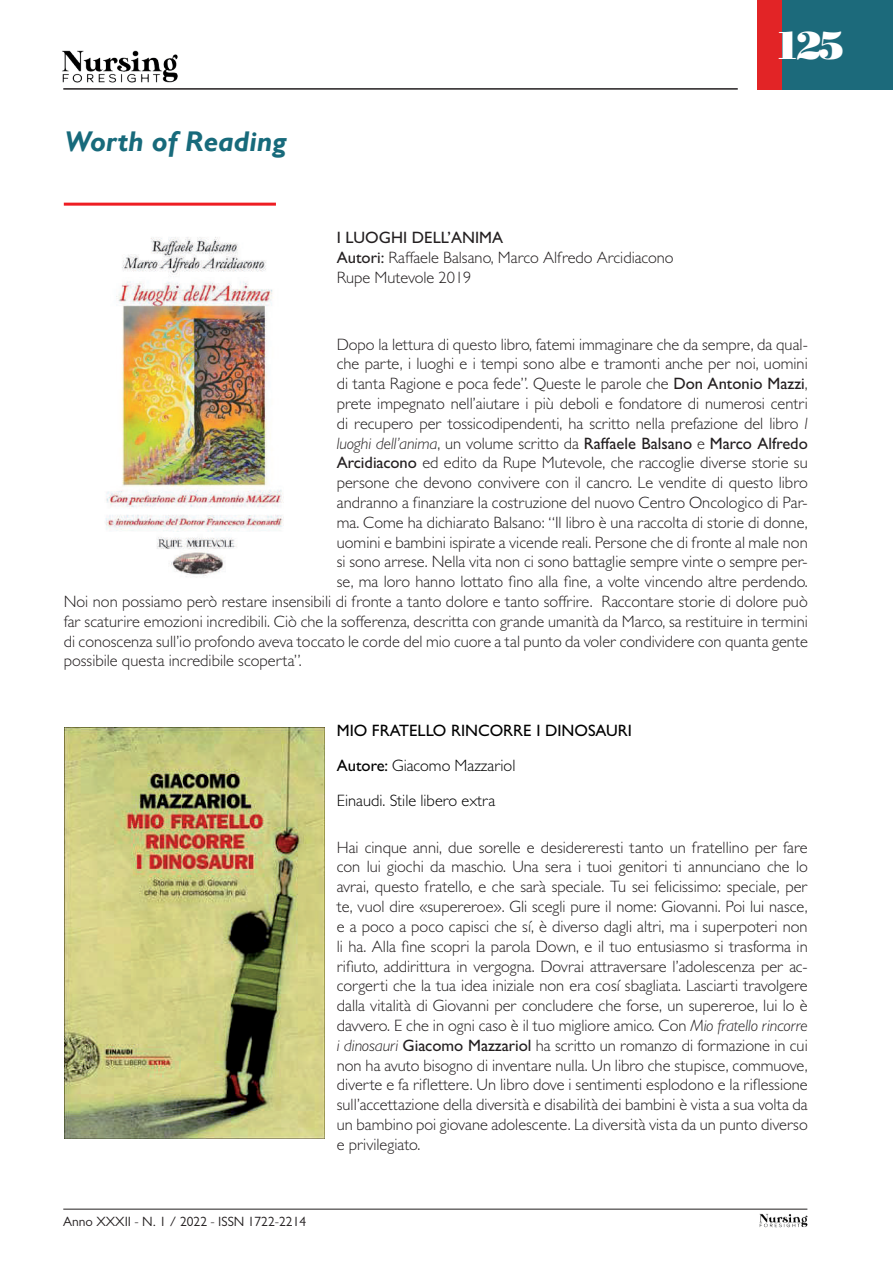
<style>
.page{position:relative;width:893px;height:1263px;background:#fff}
.page>*{position:absolute;margin:0;border:0;box-sizing:border-box;transform-origin:0 0}
.t1{font:39px "Bodoni Poster";color:#fff}
.t2{font:italic 700 28.5px "Gill Sans";color:#176a7b}
.t3{font:300 16.5px/19.8px "Gill Sans";color:#231f20}
.t4{font:300 16.5px/34.8px "Gill Sans";color:#000}
.t5{font:500 16.5px "Gill Sans";color:#231f20}
.t6{font:13.5px "Gill Sans";color:#231f20}
.s1{font-weight:500}
.s2{font-style:italic}
.s3{font-weight:300;font-style:italic}
.s4{font-weight:300}
</style>
<div class="page">
<hr style="left:63px;top:1209px;width:744px;height:1px;background:#231f20">
<img style="left:759px;top:1213px;width:49px;height:15px">
<div style="left:770px;top:0;width:123px;height:90px;background:#1c6a7b"></div>
<div style="left:757px;top:0;width:24px;height:90px;background:#e22426"></div>
<hr style="left:63px;top:88px;width:675px;height:2px;background:#231f20">
<img style="left:62px;top:50px;width:116px;height:33px">
<hr style="left:64px;top:203px;width:212px;height:3px;background:#ee1d23">
<img style="left:105px;top:237px;width:179px;height:340px">
<img style="left:65px;top:728px;width:260px;height:411px">
<h2 class="t2" style="left:65px;top:125px;width:223px">Worth of Reading</h2>
<p class="t3" style="left:337px;top:227px;width:338px"><span class="s1">I LUOGHI DELL’ANIMA<br>Autori:</span> Raffaele Balsano, Marco Alfredo Arcidiacono<br>Rupe Mutevole 2019</p>
<h1 class="t1" style="left:774px;top:22px;width:72px">125</h1>
<p class="t3" style="left:337px;top:334px;width:472px">Dopo la lettura di questo libro, fatemi immaginare che da sempre, da qual-</p>
<p class="t3" style="left:337px;top:354px;width:472px">che parte, i luoghi e i tempi sono albe e tramonti anche per noi, uomini</p>
<p class="t3" style="left:337px;top:373px;width:472px">di tanta Ragione e poca fede”. Queste le parole che <span class="s1">Don Antonio Mazzi</span>,</p>
<p class="t3" style="left:337px;top:393px;width:473px">prete impegnato nell’aiutare i più deboli e fondatore di numerosi centri</p>
<p class="t3" style="left:337px;top:413px;width:472px">di recupero per tossicodipendenti, ha scritto nella prefazione del libro <span class="s2">I</span></p>
<p class="t5" style="left:337px;top:433px;width:472px"><span class="s3">luoghi dell’anima</span><span class="s4">, un volume scritto da</span> Raffaele Balsano <span class="s4">e</span> Marco Alfredo</p>
<p class="t3" style="left:337px;top:453px;width:473px"><span class="s1">Arcidiacono</span> ed edito da Rupe Mutevole, che raccoglie diverse storie su</p>
<p class="t3" style="left:337px;top:472px;width:473px">persone che devono convivere con il cancro. Le vendite di questo libro</p>
<p class="t3" style="left:337px;top:492px;width:472px">andranno a finanziare la costruzione del nuovo Centro Oncologico di Par-</p>
<p class="t3" style="left:337px;top:512px;width:473px">ma. Come ha dichiarato Balsano: “Il libro è una raccolta di storie di donne,</p>
<p class="t3" style="left:337px;top:532px;width:472px">uomini e bambini ispirate a vicende reali. Persone che di fronte al male non</p>
<p class="t3" style="left:337px;top:552px;width:472px">si sono arrese. Nella vita non ci sono battaglie sempre vinte o sempre per-</p>
<p class="t3" style="left:337px;top:571px;width:473px">se, ma loro hanno lottato fino alla fine, a volte vincendo altre perdendo.</p>
<p class="t3" style="left:64px;top:591px;width:745px">Noi non possiamo però restare insensibili di fronte a tanto dolore e tanto soffrire. Raccontare storie di dolore può</p>
<p class="t3" style="left:64px;top:611px;width:746px">far scaturire emozioni incredibili. Ciò che la sofferenza, descritta con grande umanità da Marco, sa restituire in termini</p>
<p class="t3" style="left:64px;top:631px;width:746px">di conoscenza sull’io profondo aveva toccato le corde del mio cuore a tal punto da voler condividere con quanta gente</p>
<p class="t3" style="left:64px;top:651px;width:240px">possibile questa incredibile scoperta”.</p>
<p class="t6" style="left:63px;top:1214px;width:244px">Anno XXXII - N. 1 / 2022 - ISSN 1722-2214</p>
<p class="t4" style="left:337px;top:713px;width:297px"><span class="s1">MIO FRATELLO RINCORRE I DINOSAURI<br>Autore:</span> Giacomo Mazzariol<br>Einaudi. Stile libero extra</p>
<p class="t3" style="left:337px;top:837px;width:473px;text-align:justify">Hai cinque anni, due sorelle e desidereresti tanto un fratellino per fare con lui giochi da maschio. Una sera i tuoi genitori ti annunciano che lo avrai, questo fratello, e che sarà speciale. Tu sei felicissimo: speciale, per te, vuol dire «supereroe». Gli scegli pure il nome: Giovanni. Poi lui nasce, e a poco a poco capisci che sí, è diverso dagli altri, ma i superpoteri non li ha. Alla fine scopri la parola Down, e il tuo entusiasmo si trasforma in rifiuto, addirittura in vergogna. Dovrai attraversare l’adolescenza per ac&shy;corgerti che la tua idea iniziale non era cosí sbagliata. Lasciarti travolgere dalla vitalità di Giovanni per concludere che forse, un supereroe, lui lo è davvero. E che in ogni caso è il tuo migliore amico. Con <span class="s2">Mio fratello rincorre i dinosauri</span> <span class="s1">Giacomo Mazzariol</span> ha scritto un romanzo di formazione in cui non ha avuto bisogno di inventare nulla. Un libro che stupisce, commuove, diverte e fa riflettere. Un libro dove i sentimenti esplodono e la riflessione sull’accettazione della diversità e disabilità dei bambini è vista a sua volta da un bambino poi giovane adolescente. La diversità vista da un punto diverso e privilegiato.</p>
</div>
